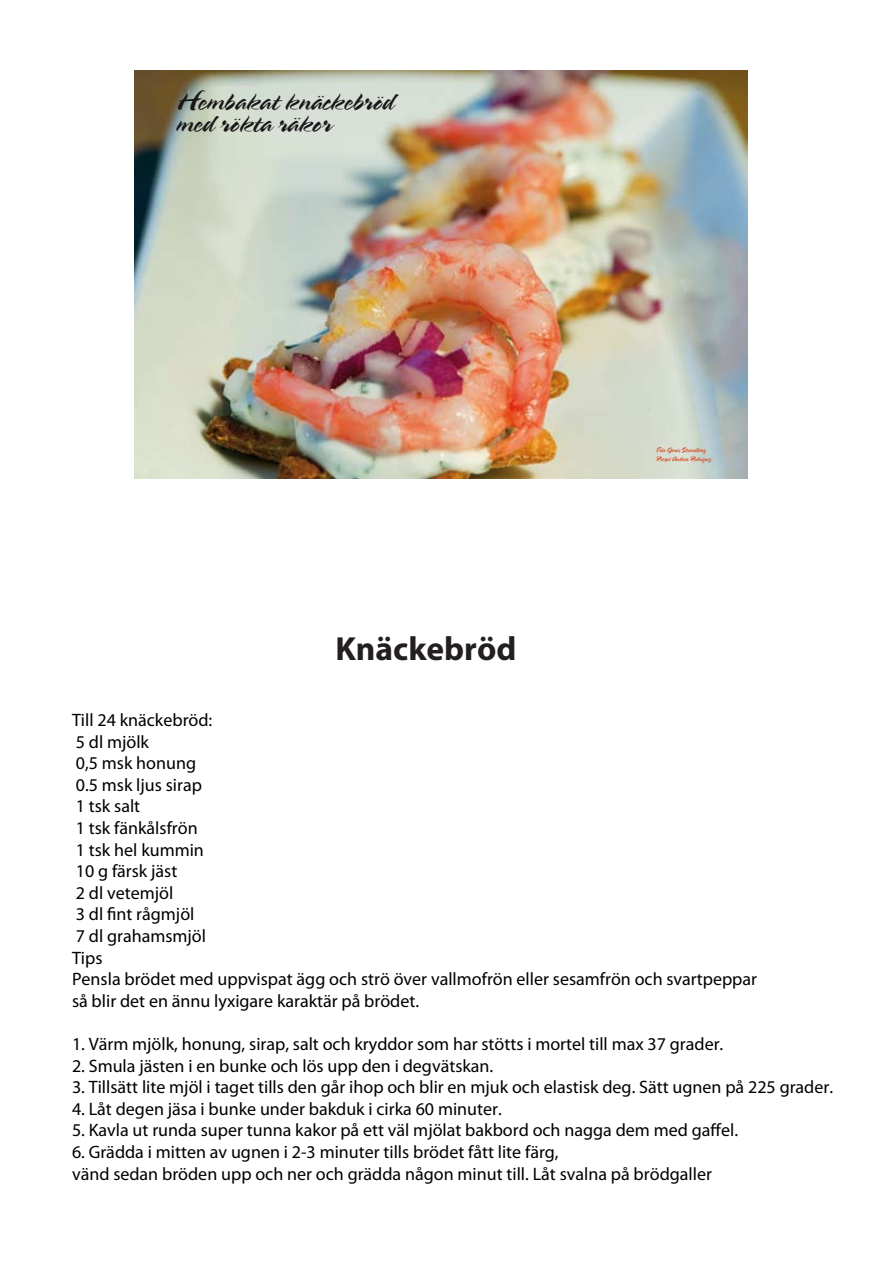
<style>
.page{position:relative;width:893px;height:1263px;background:#fff}
.page>*{position:absolute;margin:0;border:0;box-sizing:border-box;transform-origin:0 0}
.t1{font:700 33.45px "Myriad Pro";color:#231f20}
.t2{font:27.3px/21.6px "Spring LP";color:#1a171b}
.t3{font:18px/21.6px "Myriad Pro";color:#000}
.t4{font:7.5px/9px "Spring LP";letter-spacing:.005em;color:#d64119;scale:.79 1}
</style>
<div class="page">
<img style="left:134px;top:70px;width:613px;height:408px">
<h2 class="t2" style="left:176px;top:91px;width:219px">Hembakat knäckebröd med rökta räkor</h2>
<h1 class="t1" style="left:335px;top:630px;width:182px">Knäckebröd</h1>
<p class="t4" style="left:655px;top:446px;width:72px">Foto Jonas Strandberg<br>Recept Andrea Rodriguez</p>
<p class="t3" style="left:72px;top:710px;width:686px">Till 24 knäckebröd:<br>5 dl mjölk<br>0,5 msk honung<br>0.5 msk ljus sirap<br>1 tsk salt<br>1 tsk fänkålsfrön<br>1 tsk hel kummin<br>10 g färsk jäst<br>2 dl vetemjöl<br>3 dl fint rågmjöl<br>7 dl grahamsmjöl<br>Tips<br>Pensla brödet med uppvispat ägg och strö över vallmofrön eller sesamfrön och svartpeppar så blir det en ännu lyxigare karaktär på brödet.</p>
<p class="t3" style="left:72px;top:1034px;width:652px">1. Värm mjölk, honung, sirap, salt och kryddor som har stötts i mortel till max 37 grader.</p>
<p class="t3" style="left:72px;top:1055px;width:423px">2. Smula jästen i en bunke och lös upp den i degvätskan.</p>
<p class="t3" style="left:72px;top:1077px;width:762px">3. Tillsätt lite mjöl i taget tills den går ihop och blir en mjuk och elastisk deg. Sätt ugnen på 225 grader.</p>
<p class="t3" style="left:72px;top:1098px;width:431px">4. Låt degen jäsa i bunke under bakduk i cirka 60 minuter.</p>
<p class="t3" style="left:72px;top:1120px;width:667px">5. Kavla ut runda super tunna kakor på ett väl mjölat bakbord och nagga dem med gaffel.</p>
<p class="t3" style="left:72px;top:1142px;width:641px">6. Grädda i mitten av ugnen i 2-3 minuter tills brödet fått lite färg,<br>vänd sedan bröden upp och ner och grädda någon minut till. Låt svalna på brödgaller</p>
</div>
